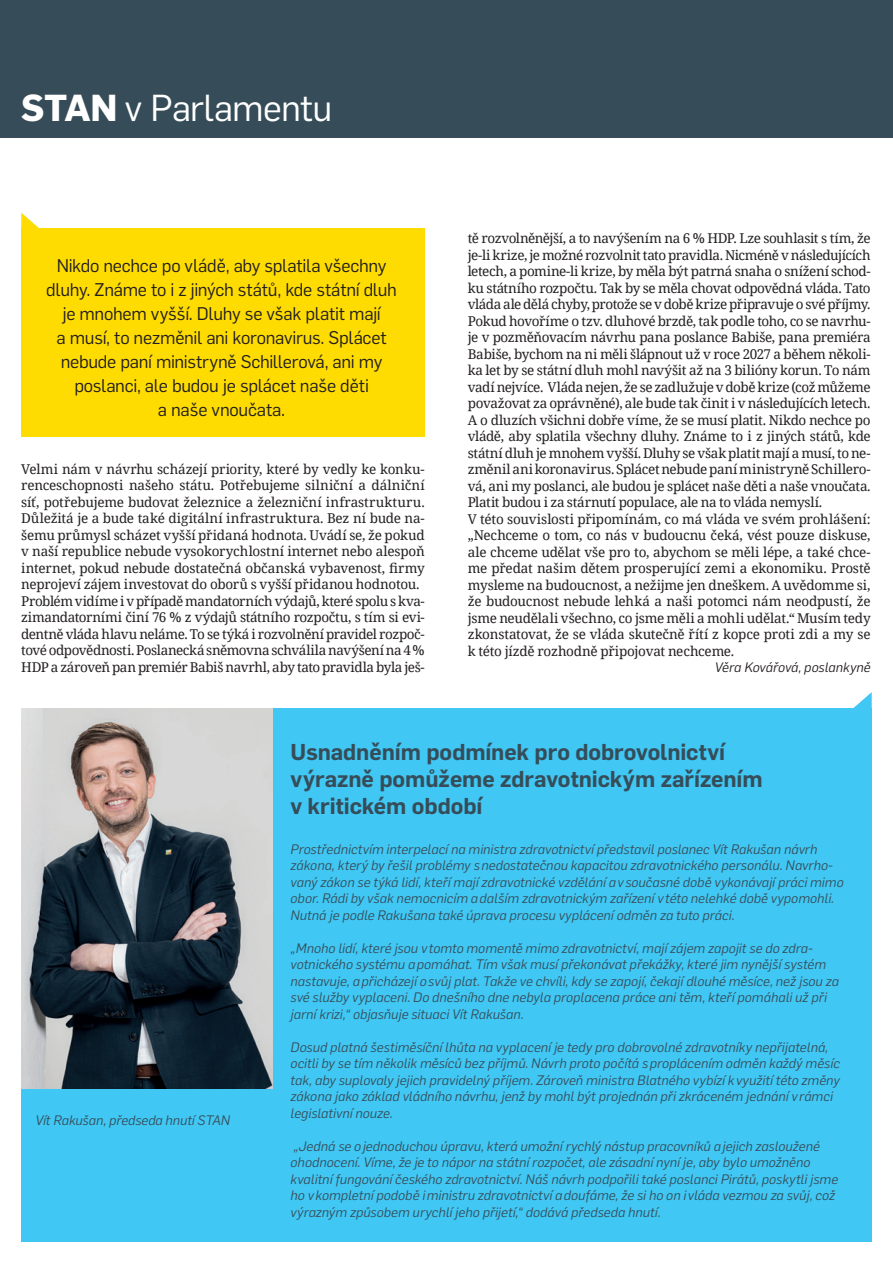
<style>
.page{position:relative;width:893px;height:1263px;background:#fff}
.page>*{position:absolute;margin:0;border:0;box-sizing:border-box;transform-origin:0 0}
.t1{font:36.9px "Flama";letter-spacing:-.02em;color:#fff}
.t2{font:600 22.5px/27px "Flama";letter-spacing:-.005em;color:#364d59}
.t3{font:18px/24px "Flama";letter-spacing:-.015em;color:#231f20;text-align:center}
.t4{font:13.5px/16.5px "Noto Serif";letter-spacing:-.025em;color:#231f20}
.t5{font:italic 13.5px/16.5px "Flama";letter-spacing:.005em;color:#364d59}
.t6{font:italic 13.5px "Flama";color:#231f20}
.s1{font-weight:700}
</style>
<div class="page">
<svg style="left:21px;top:213px;width:18px;height:15px"></svg>
<div style="left:21px;top:228px;width:404px;height:209px;background:#ffdc01"></div>
<svg style="left:853px;top:692px;width:19px;height:16px"></svg>
<div style="left:21px;top:708px;width:851px;height:534px;background:#40c7f4"></div>
<div style="left:0;top:0;width:893px;height:138px;background:#364d59"></div>
<img style="left:21px;top:708px;width:251px;height:380px">
<h1 class="t1" style="left:21px;top:83px;width:313px"><span class="s1">STAN</span> v Parlamentu</h1>
<p class="t3" style="left:46px;top:253px;width:352px">Nikdo nechce po vládě, aby splatila všechny dluhy. Známe to i z jiných států, kde státní dluh je mnohem vyšší. Dluhy se však platit mají<br>a musí, to nezměnil ani koronavirus. Splácet nebude paní ministryně Schillerová, ani my poslanci, ale budou je splácet naše děti<br>a naše vnoučata.</p>
<p class="t4" style="left:21px;top:460px;width:405px">Velmi nám v návrhu scházejí priority, které by vedly ke konku&shy;renceschopnosti našeho státu. Potřebujeme silniční a dálniční síť, potřebujeme budovat železnice a železniční infrastrukturu.<br>Důležitá je a bude také digitální infrastruktura. Bez ní bude na&shy;šemu průmysl scházet vyšší přidaná hodnota. Uvádí se, že pokud v naší republice nebude vysokorychlostní internet nebo alespoň internet, pokud nebude dostatečná občanská vybavenost, firmy neprojeví zájem investovat do oborů s vyšší přidanou hodnotou.<br>Problém vidíme i v případě mandatorních výdajů, které spolu s kva&shy;zimandatorními činí 76 % z výdajů státního rozpočtu, s tím si evi&shy;dentně vláda hlavu neláme. To se týká i rozvolnění pravidel rozpoč&shy;tové odpovědnosti. Poslanecká sněmovna schválila navýšení na 4 % HDP a zároveň pan premiér Babiš navrhl, aby tato pravidla byla ješ-</p>
<p class="t4" style="left:468px;top:230px;width:404px">tě rozvolněnější, a to navýšením na 6 % HDP. Lze souhlasit s tím, že je-li krize, je možné rozvolnit tato pravidla. Nicméně v následujících letech, a pomine-li krize, by měla být patrná snaha o snížení schod&shy;ku státního rozpočtu. Tak by se měla chovat odpovědná vláda. Tato vláda ale dělá chyby, protože se v době krize připravuje o své příjmy.<br>Pokud hovoříme o tzv. dluhové brzdě, tak podle toho, co se navrhu&shy;je v pozměňovacím návrhu pana poslance Babiše, pana premiéra Babiše, bychom na ni měli šlápnout už v roce 2027 a během několi&shy;ka let by se státní dluh mohl navýšit až na 3 bilióny korun. To nám vadí nejvíce. Vláda nejen, že se zadlužuje v době krize (což můžeme považovat za oprávněné), ale bude tak činit i v následujících letech.<br>A o dluzích všichni dobře víme, že se musí platit. Nikdo nechce po vládě, aby splatila všechny dluhy. Známe to i z jiných států, kde státní dluh je mnohem vyšší. Dluhy se však platit mají a musí, to ne&shy;změnil ani koronavirus. Splácet nebude paní ministryně Schillero&shy;vá, ani my poslanci, ale budou je splácet naše děti a naše vnoučata.<br>Platit budou i za stárnutí populace, ale na to vláda nemyslí.<br>V této souvislosti připomínám, co má vláda ve svém prohlášení: „Nechceme o tom, co nás v budoucnu čeká, vést pouze diskuse, ale chceme udělat vše pro to, abychom se měli lépe, a také chce&shy;me předat našim dětem prosperující zemi a ekonomiku. Prostě mysleme na budoucnost, a nežijme jen dneškem. A uvědomme si, že budoucnost nebude lehká a naši potomci nám neodpustí, že jsme neudělali všechno, co jsme měli a mohli udělat.“ Musím tedy zkonstatovat, že se vláda skutečně řítí z kopce proti zdi a my se k této jízdě rozhodně připojovat nechceme.</p>
<p class="t6" style="left:715px;top:658px;width:157px">Věra Kovářová, poslankyně</p>
<p class="t5" style="left:35px;top:1111px;width:196px">Vít Rakušan, předseda hnutí STAN</p>
<h2 class="t2" style="left:291px;top:737px;width:474px">Usnadněním podmínek pro dobrovolnictví výrazně pomůžeme zdravotnickým zařízením v kritickém období</h2>
<p class="t5" style="left:291px;top:840px;width:555px">Prostřednictvím interpelací na ministra zdravotnictví představil poslanec Vít Rakušan návrh zákona, který by řešil problémy s nedostatečnou kapacitou zdravotnického personálu. Navrho&shy;vaný zákon se týká lidí, kteří mají zdravotnické vzdělání a v současné době vykonávají práci mimo obor. Rádi by však nemocnicím a dalším zdravotnickým zařízení v této nelehké době vypomohli.<br>Nutná je podle Rakušana také úprava procesu vyplácení odměn za tuto práci.</p>
<p class="t5" style="left:291px;top:939px;width:550px">„Mnoho lidí, které jsou v tomto momentě mimo zdravotnictví, mají zájem zapojit se do zdra&shy;votnického systému a pomáhat. Tím však musí překonávat překážky, které jim nynější systém nastavuje, a přicházejí o svůj plat. Takže ve chvíli, kdy se zapojí, čekají dlouhé měsíce, než jsou za své služby vyplaceni. Do dnešního dne nebyla proplacena práce ani těm, kteří pomáhali už při jarní krizi,“ objasňuje situaci Vít Rakušan.</p>
<p class="t5" style="left:291px;top:1038px;width:551px">Dosud platná šestiměsíční lhůta na vyplacení je tedy pro dobrovolné zdravotníky nepřijatelná, ocitli by se tím několik měsíců bez příjmů. Návrh proto počítá s proplácením odměn každý měsíc tak, aby suplovaly jejich pravidelný příjem. Zároveň ministra Blatného vybízí k využití této změny zákona jako základ vládního návrhu, jenž by mohl být projednán při zkráceném jednání v rámci legislativní nouze.</p>
<p class="t5" style="left:291px;top:1137px;width:549px">„Jedná se o jednoduchou úpravu, která umožní rychlý nástup pracovníků a jejich zasloužené ohodnocení. Víme, že je to nápor na státní rozpočet, ale zásadní nyní je, aby bylo umožněno kvalitní fungování českého zdravotnictví. Náš návrh podpořili také poslanci Pirátů, poskytli jsme ho v kompletní podobě i ministru zdravotnictví a doufáme, že si ho on i vláda vezmou za svůj, což výrazným způsobem urychlí jeho přijetí,“ dodává předseda hnutí.</p>
</div>
